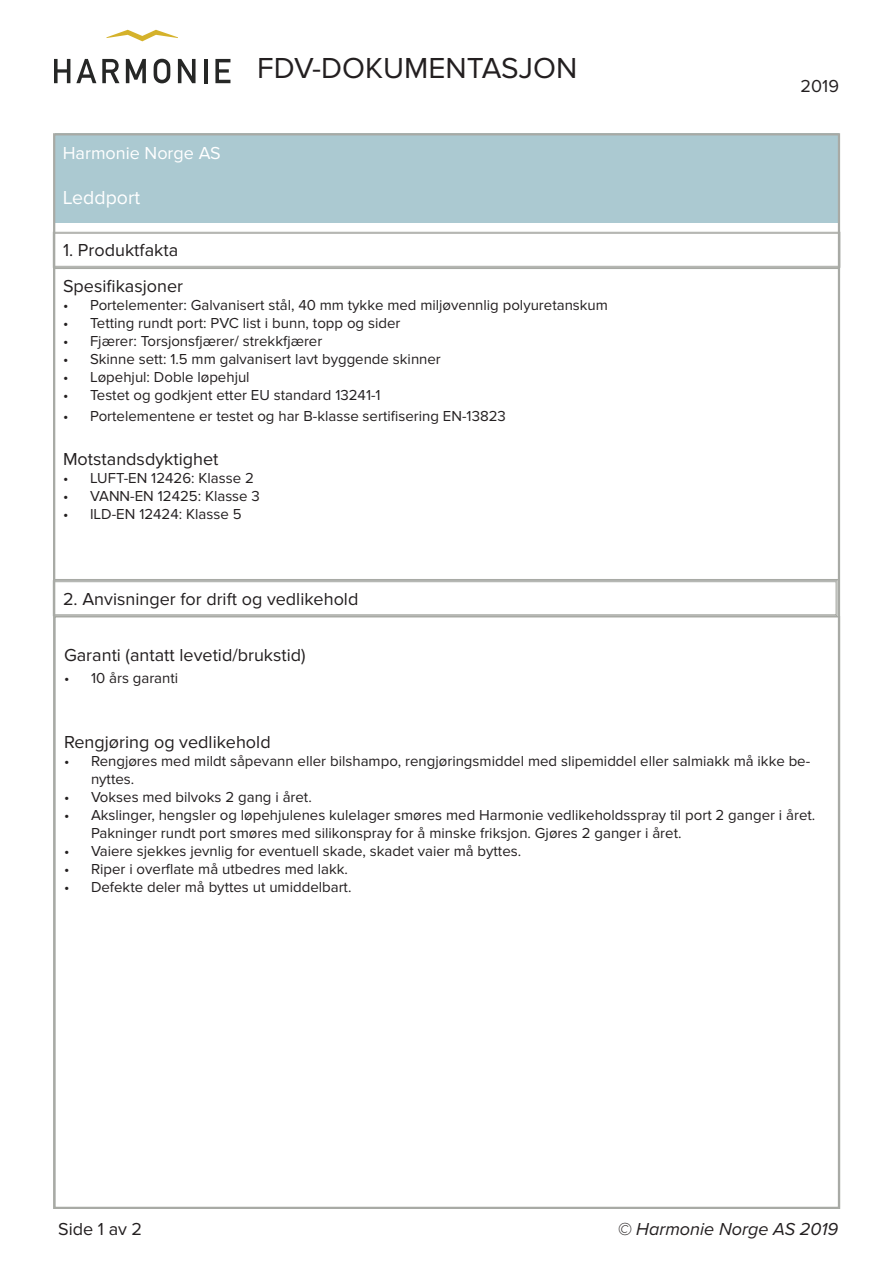
<style>
.page{position:relative;width:893px;height:1263px;background:#fff}
.page>*{position:absolute;margin:0;border:0;box-sizing:border-box;transform-origin:0 0}
.t1{font:30px "Proxima Nova";color:#231f20}
.t2{font:19.5px "Proxima Nova";color:#fff}
.t3{font:18px/35.5px "Proxima Nova";color:#231f20}
.t4{font:italic 18px "Proxima Nova";color:#231f20}
.t5{font:18px "Proxima Nova";color:#fff}
.t6{font:15px/18px "Proxima Nova";color:#231f20}
</style>
<div class="page">
<svg style="left:54px;top:59px;width:16px;height:24px"></svg>
<svg style="left:76px;top:59px;width:20px;height:24px"></svg>
<svg style="left:102px;top:59px;width:18px;height:24px"></svg>
<svg style="left:126px;top:59px;width:20px;height:24px"></svg>
<svg style="left:154px;top:59px;width:16px;height:24px"></svg>
<svg style="left:178px;top:59px;width:18px;height:24px"></svg>
<hr style="left:204px;top:59px;width:3px;height:24px;background:#262726">
<svg style="left:215px;top:59px;width:15px;height:24px"></svg>
<svg style="left:106px;top:30px;width:72px;height:11px"></svg>
<div style="left:55px;top:133px;width:784px;height:89px;background:#abc9d1"></div>
<svg style="left:56px;top:232px;width:781px;height:36px"></svg>
<div style="left:54px;top:233px;width:785px;height:34px;border:1px solid #a8aaa5"></div>
<svg style="left:56px;top:580px;width:781px;height:36px"></svg>
<div style="left:54px;top:581px;width:782px;height:34px;border:1px solid #a8aaa5"></div>
<h1 class="t1" style="left:257px;top:50px;width:322px">FDV-DOKUMENTASJON</h1>
<p class="t5" style="left:63px;top:143px;width:160px">Harmonie Norge AS</p>
<h2 class="t2" style="left:63px;top:186px;width:79px">Leddport</h2>
<p class="t3" style="left:63px;top:233px;width:122px">1. Produktfakta<br>Spesifikasjoner</p>
<p class="t6" style="left:63px;top:296px;width:546px">• Portelementer: Galvanisert stål, 40 mm tykke med miljøvennlig polyuretanskum</p>
<p class="t6" style="left:63px;top:314px;width:339px">• Tetting rundt port: PVC list i bunn, topp og sider</p>
<p class="t6" style="left:63px;top:332px;width:261px">• Fjærer: Torsjonsfjærer/ strekkfjærer</p>
<p class="t6" style="left:63px;top:350px;width:379px">• Skinne sett: 1.5 mm galvanisert lavt byggende skinner</p>
<p class="t6" style="left:63px;top:368px;width:188px">• Løpehjul: Doble løpehjul</p>
<p class="t6" style="left:63px;top:386px;width:319px">• Testet og godkjent etter EU standard 13241-1</p>
<p class="t6" style="left:63px;top:408px;width:444px">• Portelementene er testet og har B-klasse sertifisering EN-13823</p>
<p class="t3" style="left:63px;top:441px;width:157px">Motstandsdyktighet</p>
<p class="t6" style="left:63px;top:469px;width:192px">• LUFT-EN 12426: Klasse 2</p>
<p class="t6" style="left:63px;top:487px;width:198px">• VANN-EN 12425: Klasse 3</p>
<p class="t6" style="left:63px;top:505px;width:180px">• ILD-EN 12424: Klasse 5</p>
<p class="t3" style="left:63px;top:581px;width:297px">2. Anvisninger for drift og vedlikehold</p>
<p class="t3" style="left:64px;top:638px;width:243px">Garanti (antatt levetid/brukstid)</p>
<p class="t6" style="left:64px;top:669px;width:116px">• 10 års garanti</p>
<p class="t3" style="left:801px;top:69px;width:40px">2019</p>
<p class="t3" style="left:64px;top:724px;width:208px">Rengjøring og vedlikehold</p>
<p class="t6" style="left:91px;top:752px;width:721px;text-indent:-27px">• Rengjøres med mildt såpevann eller bilshampo, rengjøringsmiddel med slipemiddel eller salmiakk må ikke be&shy;nyttes.</p>
<p class="t6" style="left:64px;top:788px;width:249px">• Vokses med bilvoks 2 gang i året.</p>
<p class="t6" style="left:91px;top:806px;width:726px;text-indent:-27px">• Akslinger, hengsler og løpehjulenes kulelager smøres med Harmonie vedlikeholdsspray til port 2 ganger i året.<br>Pakninger rundt port smøres med silikonspray for å minske friksjon. Gjøres 2 ganger i året.</p>
<p class="t6" style="left:64px;top:842px;width:459px">• Vaiere sjekkes jevnlig for eventuell skade, skadet vaier må byttes.</p>
<p class="t6" style="left:64px;top:860px;width:285px">• Riper i overflate må utbedres med lakk.</p>
<p class="t6" style="left:64px;top:878px;width:289px">• Defekte deler må byttes ut umiddelbart.</p>
<p class="t3" style="left:58px;top:1211px;width:86px">Side 1 av 2</p>
<p class="t4" style="left:618px;top:1215px;width:222px">© Harmonie Norge AS 2019</p>
</div>
